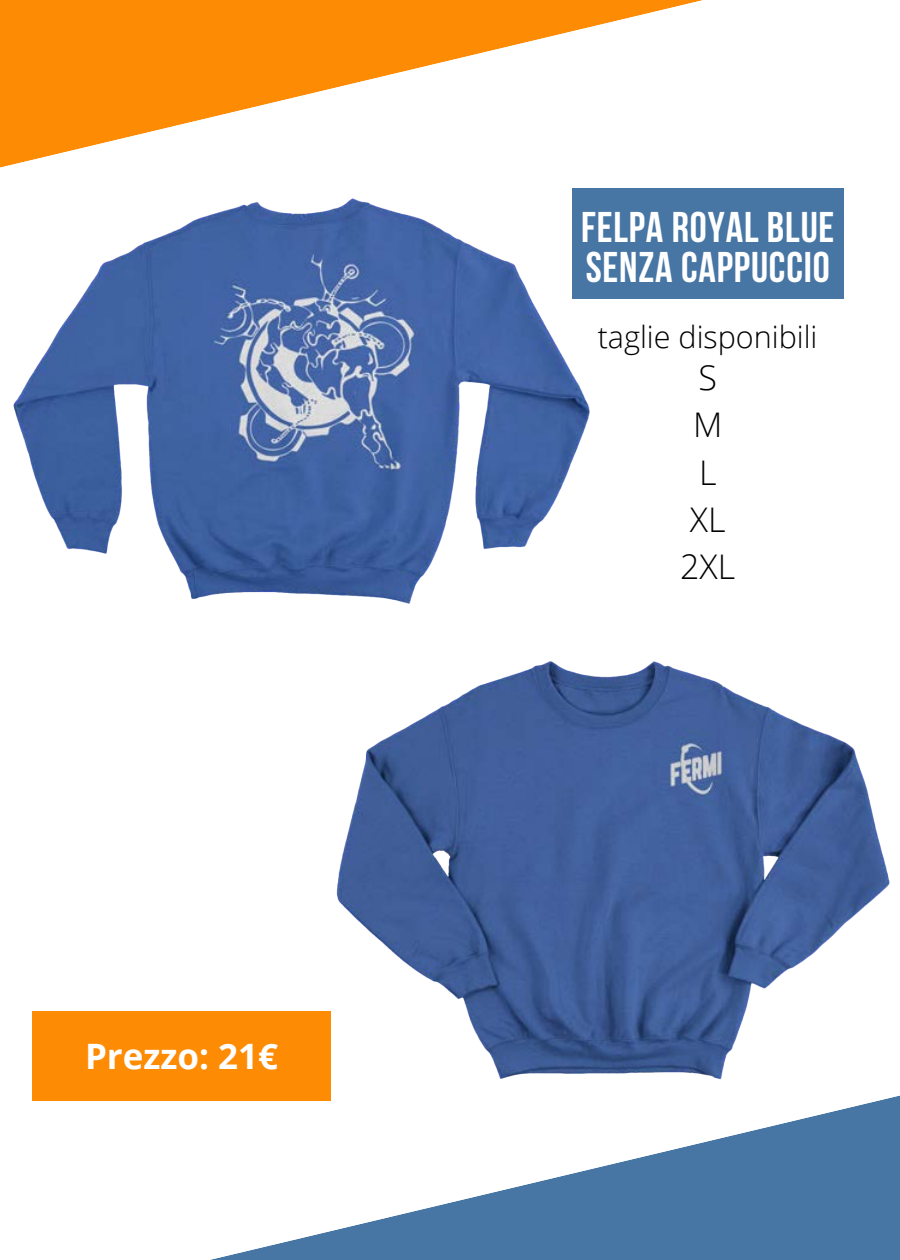
<style>
.page{position:relative;width:900px;height:1260px;background:#fff}
.page>*{position:absolute;margin:0;border:0;box-sizing:border-box;transform-origin:0 0}
.t1{font:700 43px/39.5px "Bebas Neue";letter-spacing:.02em;color:#fff}
.t2{font:700 35px "Open Sans";color:#fff}
.t3{font:300 34px "Open Sans";color:#000}
.t4{font:300 30.5px "Open Sans";color:#000}
</style>
<div class="page">
<div style="left:572px;top:188px;width:272px;height:111px;background:#4776a4"></div>
<svg style="left:210px;top:1153px;width:690px;height:107px;fill:#4776a4"></svg>
<svg style="left:0;top:0;width:703px;height:107px;fill:#fe8b04"></svg>
<img style="left:0;top:107px;width:590px;height:492px">
<img style="left:326px;top:576px;width:574px;height:577px">
<div style="left:33px;top:1011px;width:298px;height:90px;background:#fe8b04"></div>
<p class="t2" style="left:85px;top:1032px;width:195px">Prezzo: 21€</p>
<p class="t1" style="left:581px;top:207px;width:255px">FELPA ROYAL BLUE<br>SENZA CAPPUCCIO</p>
<p class="t4" style="left:598px;top:315px;width:221px">taglie disponibili</p>
<p class="t3" style="left:699px;top:354px;width:20px">S</p>
<p class="t3" style="left:693px;top:401px;width:31px">M</p>
<p class="t3" style="left:699px;top:448px;width:19px">L</p>
<p class="t3" style="left:690px;top:496px;width:37px">XL</p>
<p class="t3" style="left:680px;top:543px;width:57px">2XL</p>
</div>
